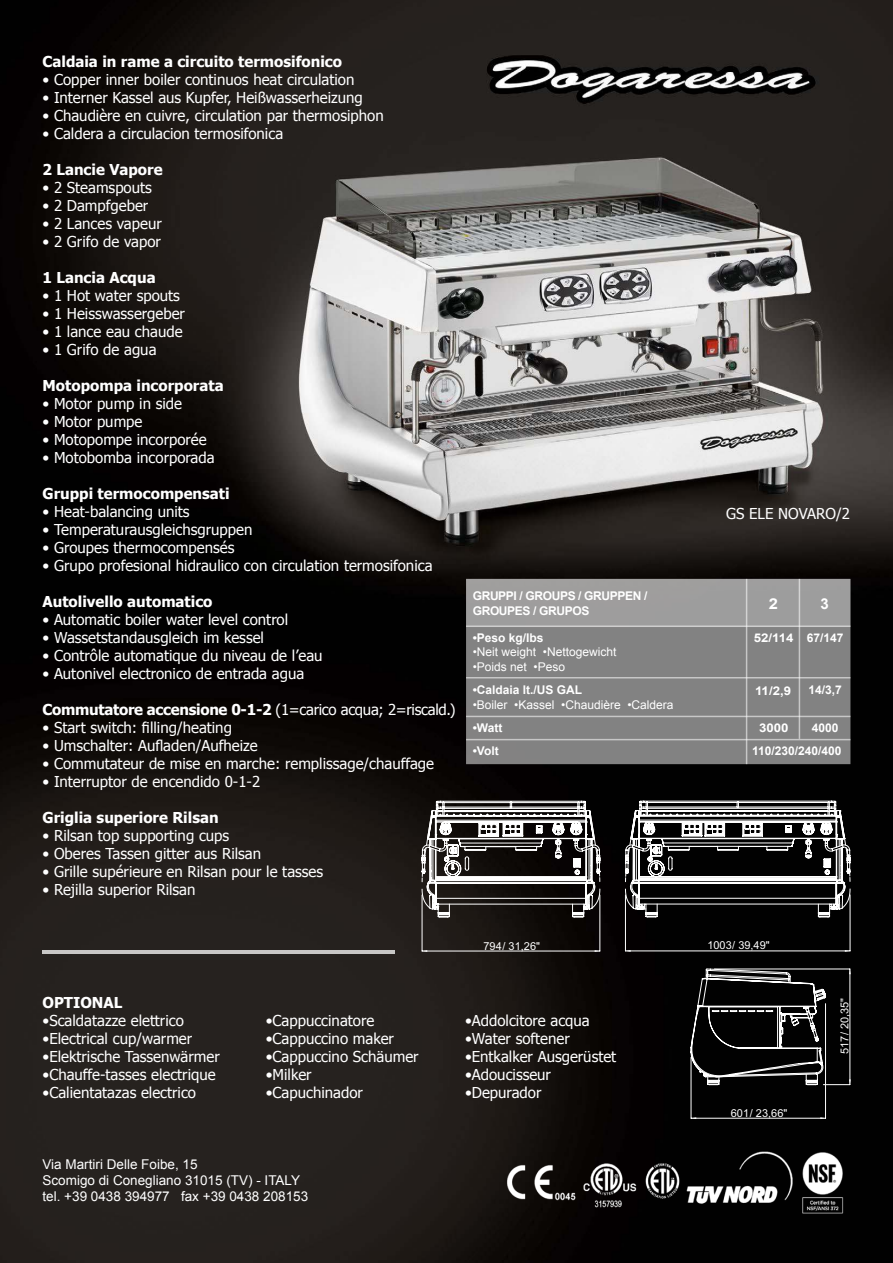
<style>
.page{position:relative;width:893px;height:1263px;background:#fff}
.page>*{position:absolute;margin:0;border:0;box-sizing:border-box;transform-origin:0 0}
.t1{font:15px "Tahoma";color:#fff}
.t2{font:700 15px "Tahoma";color:#fff}
.t3{font:700 15px "Tahoma";letter-spacing:-.02em;color:#fff}
.t4{font:700 15px "Arial";color:#fff;scale:1.1 1}
.t5{font:700 15px "Arial";color:#fff}
.t6{font:13.5px/16.2px "Arial";color:#fff}
.t7{font:12px "Arial";color:#fff}
.t8{font:700 12px "Arial";color:#fff}
.t9{font:700 12px/14.4px "Arial";letter-spacing:-.03em;color:#fff}
.t10{font:700 12px "Arial";color:#fff;scale:1.1 1}
.t11{font:10.95px "Arial";color:#fff}
.s1{font-weight:400}
</style>
<div class="page">
<img style="left:0;top:0;width:893px;height:1263px">
<hr style="left:43px;top:951px;width:352px;height:3px;background:#fff">
<div style="left:467px;top:580px;width:383px;height:183px;background:#828282"></div>
<div style="left:467px;top:580px;width:383px;height:46px;background:#9e9d9d"></div>
<hr style="left:466px;top:625px;width:384px;height:2px;background:#fff">
<hr style="left:746px;top:579px;width:1px;height:185px;background:#fff">
<hr style="left:466px;top:677px;width:384px;height:1px;background:#fff">
<hr style="left:466px;top:716px;width:384px;height:1px;background:#fff">
<hr style="left:466px;top:739px;width:384px;height:1px;background:#fff">
<hr style="left:799px;top:579px;width:1px;height:160px;background:#fff">
<img style="left:500px;top:1150px;width:350px;height:64px">
<svg style="left:426px;top:837px;width:448px;height:296px;background:#050404"></svg>
<svg style="left:422px;top:937px;width:429px;height:183px;background:#15110f"></svg>
<svg style="left:422px;top:784px;width:429px;height:153px;background:#444241"></svg>
<svg style="left:627px;top:838px;width:221px;height:239px;background:#212020"></svg>
<svg style="left:691px;top:968px;width:160px;height:117px;background:#252525"></svg>
<p class="t2" style="left:43px;top:54px;width:301px">Caldaia in rame a circuito termosifonico</p>
<p class="t1" style="left:43px;top:72px;width:313px">• Copper inner boiler continuos heat circulation</p>
<p class="t1" style="left:43px;top:90px;width:322px">• Interner Kassel aus Kupfer, Heißwasserheizung</p>
<p class="t1" style="left:43px;top:108px;width:343px">• Chaudière en cuivre, circulation par thermosiphon</p>
<p class="t1" style="left:43px;top:126px;width:242px">• Caldera a circulacion termosifonica</p>
<p class="t2" style="left:43px;top:162px;width:122px">2 Lancie Vapore</p>
<p class="t1" style="left:43px;top:180px;width:111px">• 2 Steamspouts</p>
<p class="t1" style="left:43px;top:198px;width:107px">• 2 Dampfgeber</p>
<p class="t1" style="left:43px;top:216px;width:121px">• 2 Lances vapeur</p>
<p class="t1" style="left:43px;top:234px;width:120px">• 2 Grifo de vapor</p>
<p class="t2" style="left:43px;top:270px;width:115px">1 Lancia Acqua</p>
<p class="t1" style="left:43px;top:288px;width:139px">• 1 Hot water spouts</p>
<p class="t1" style="left:43px;top:306px;width:144px">• 1 Heisswassergeber</p>
<p class="t1" style="left:43px;top:324px;width:142px">• 1 lance eau chaude</p>
<p class="t1" style="left:43px;top:342px;width:116px">• 1 Grifo de agua</p>
<p class="t2" style="left:43px;top:378px;width:183px">Motopompa incorporata</p>
<p class="t1" style="left:43px;top:396px;width:141px">• Motor pump in side</p>
<p class="t1" style="left:43px;top:414px;width:101px">• Motor pumpe</p>
<p class="t1" style="left:43px;top:432px;width:166px">• Motopompe incorporée</p>
<p class="t1" style="left:43px;top:450px;width:174px">• Motobomba incorporada</p>
<p class="t2" style="left:43px;top:486px;width:189px">Gruppi termocompensati</p>
<p class="t1" style="left:43px;top:504px;width:148px">• Heat-balancing units</p>
<p class="t1" style="left:43px;top:522px;width:211px">• Temperaturausgleichsgruppen</p>
<p class="t1" style="left:43px;top:540px;width:193px">• Groupes thermocompensés</p>
<p class="t1" style="left:43px;top:558px;width:392px">• Grupo profesional hidraulico con circulation termosifonica</p>
<p class="t2" style="left:43px;top:594px;width:172px">Autolivello automatico</p>
<p class="t1" style="left:43px;top:612px;width:247px">• Automatic boiler water level control</p>
<p class="t1" style="left:43px;top:630px;width:223px">• Wassetstandausgleich im kessel</p>
<p class="t1" style="left:43px;top:648px;width:282px">• Contrôle automatique du niveau de l’eau</p>
<p class="t1" style="left:43px;top:666px;width:263px">• Autonivel electronico de entrada agua</p>
<p class="t3" style="left:43px;top:702px;width:415px">Commutatore accensione 0-1-2 <span class="s1">(1=carico acqua; 2=riscald.)</span></p>
<p class="t1" style="left:43px;top:717px;width:191px">• Start switch: filling/heating</p>
<p class="t1" style="left:43px;top:735px;width:217px">• Umschalter: Aufladen/Aufheize</p>
<p class="t1" style="left:43px;top:756px;width:393px">• Commutateur de mise en marche: remplissage/chauffage</p>
<p class="t1" style="left:43px;top:774px;width:219px">• Interruptor de encendido 0-1-2</p>
<p class="t2" style="left:43px;top:810px;width:178px">Griglia superiore Rilsan</p>
<p class="t1" style="left:43px;top:828px;width:188px">• Rilsan top supporting cups</p>
<p class="t1" style="left:43px;top:846px;width:220px">• Oberes Tassen gitter aus Rilsan</p>
<p class="t1" style="left:43px;top:864px;width:282px">• Grille supérieure en Rilsan pour le tasses</p>
<p class="t1" style="left:43px;top:882px;width:155px">• Rejilla superior Rilsan</p>
<p class="t1" style="left:726px;top:507px;width:126px">GS ELE NOVARO/2</p>
<p class="t9" style="left:473px;top:590px;width:176px">GRUPPI / GROUPS / GRUPPEN /<br>GROUPES / GRUPOS</p>
<p class="t4" style="left:769px;top:598px;width:10px">2</p>
<p class="t5" style="left:820px;top:598px;width:10px">3</p>
<p class="t8" style="left:473px;top:633px;width:72px">•Peso kg/Ibs</p>
<p class="t7" style="left:473px;top:648px;width:145px">•Neit weight •Nettogewicht</p>
<p class="t7" style="left:473px;top:662px;width:94px">•Poids net •Peso</p>
<p class="t8" style="left:473px;top:685px;width:111px">•Caldaia lt./US GAL</p>
<p class="t7" style="left:473px;top:700px;width:202px">•Boiler •Kassel •Chaudière •Caldera</p>
<p class="t8" style="left:473px;top:723px;width:31px">•Watt</p>
<p class="t8" style="left:473px;top:747px;width:27px">•Volt</p>
<p class="t8" style="left:752px;top:747px;width:91px">110/230/240/400</p>
<p class="t10" style="left:754px;top:633px;width:83px">52/114 67/147</p>
<p class="t10" style="left:755px;top:686px;width:34px">11/2,9</p>
<p class="t8" style="left:808px;top:685px;width:35px">14/3,7</p>
<p class="t10" style="left:759px;top:724px;width:28px">3000</p>
<p class="t8" style="left:812px;top:724px;width:28px">4000</p>
<p class="t11" style="left:483px;top:941px;width:58px">794/ 31,26"</p>
<p class="t11" style="left:707px;top:941px;width:64px">1003/ 39,49"</p>
<p class="t2" style="left:43px;top:995px;width:81px">OPTIONAL</p>
<p class="t1" style="left:43px;top:1013px;width:143px">•Scaldatazze elettrico</p>
<p class="t1" style="left:43px;top:1031px;width:151px">•Electrical cup/warmer</p>
<p class="t1" style="left:43px;top:1049px;width:179px">•Elektrische Tassenwärmer</p>
<p class="t1" style="left:43px;top:1067px;width:175px">•Chauffe-tasses electrique</p>
<p class="t1" style="left:43px;top:1085px;width:155px">•Calientatazas electrico</p>
<p class="t1" style="left:266px;top:1014px;width:110px">•Cappuccinatore</p>
<p class="t1" style="left:266px;top:1032px;width:130px">•Cappuccino maker</p>
<p class="t1" style="left:266px;top:1050px;width:154px">•Cappuccino Schäumer</p>
<p class="t1" style="left:266px;top:1068px;width:47px">•Milker</p>
<p class="t1" style="left:266px;top:1086px;width:99px">•Capuchinador</p>
<p class="t6" style="left:43px;top:1157px;width:267px">Via Martiri Delle Foibe, 15<br>Scomigo di Conegliano 31015 (TV) - ITALY tel. +39 0438 394977 fax +39 0438 208153</p>
<p class="t1" style="left:465px;top:1014px;width:126px">•Addolcitore acqua</p>
<p class="t1" style="left:465px;top:1032px;width:106px">•Water softener</p>
<p class="t1" style="left:465px;top:1050px;width:153px">•Entkalker Ausgerüstet</p>
<p class="t1" style="left:465px;top:1068px;width:88px">•Adoucisseur</p>
<p class="t1" style="left:465px;top:1086px;width:78px">•Depurador</p>
<p class="t11" style="left:731px;top:1109px;width:58px">601/ 23,66"</p>
<p class="t11" style="left:840px;top:1054px;width:58px;rotate:-90deg">517/ 20,35"</p>
</div>
